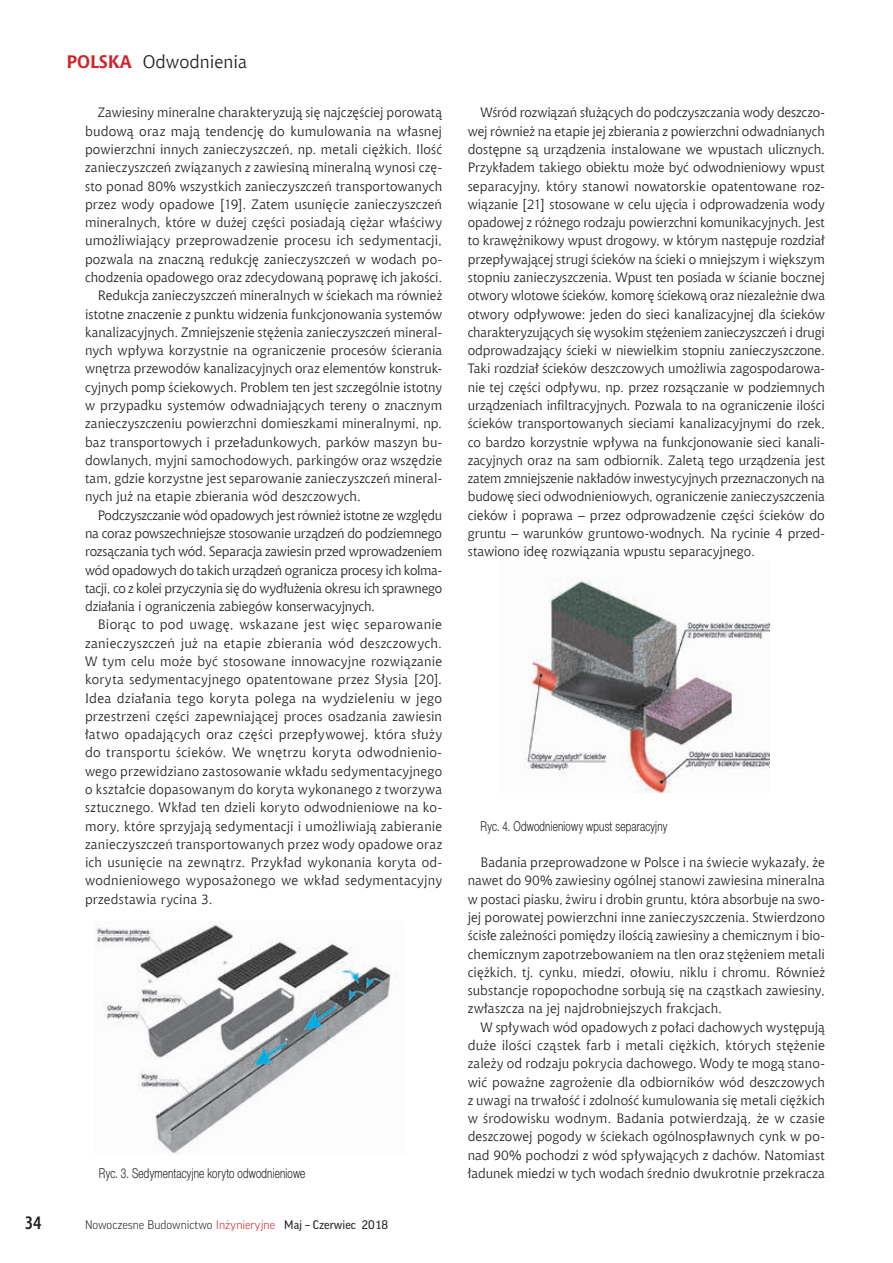
<style>
.page{position:relative;width:893px;height:1263px;background:#fff}
.page>*{position:absolute;margin:0;border:0;box-sizing:border-box;transform-origin:0 0}
.t1{font:18px "Chianti EU";color:#231f20}
.t2{font:700 18px "Aerton Cnd EFN";color:#231f20}
.t3{font:13.5px/18.3px "Chianti EU";letter-spacing:.01em;color:#231f20;text-align:justify}
.t4{font:13.5px "Chianti EU";letter-spacing:-.015em;color:#231f20}
.t5{font:13.5px "Chianti EU";letter-spacing:-.02em;color:#231f20}
.t6{font:13.5px "Switzer Cnd EFN Light";letter-spacing:.015em;color:#231f20;scale:.9 1}
.t7{font:13.5px "Chianti EU";letter-spacing:-.025em;color:#231f20}
.t8{font:13.5px "Chianti EU";letter-spacing:.03em;color:#231f20}
.t9{font:300 12px "Good Pro";color:#231f20}
.s1{font-weight:700;color:#d1232a}
.s2{color:#d1232a}
.s3{font-weight:400}
</style>
<div class="page">
<img style="left:524px;top:578px;width:245px;height:214px">
<img style="left:95px;top:922px;width:302px;height:232px">
<h1 class="t1" style="left:66px;top:51px;width:182px"><span class="s1">POLSKA</span> Odwodnienia</h1>
<p class="t3" style="left:98px;top:103px;width:346px">Zawiesiny mineralne charakteryzują się najczęściej porowatą</p>
<p class="t3" style="left:85px;top:122px;width:359px">budową oraz mają tendencję do kumulowania na własnej</p>
<p class="t3" style="left:85px;top:140px;width:359px">powierzchni innych zanieczyszczeń, np. metali ciężkich. Ilość</p>
<p class="t3" style="left:85px;top:158px;width:359px">zanieczyszczeń związanych z zawiesiną mineralną wynosi czę-</p>
<p class="t3" style="left:85px;top:176px;width:359px">sto ponad 80% wszystkich zanieczyszczeń transportowanych</p>
<p class="t3" style="left:85px;top:195px;width:359px">przez wody opadowe [19]. Zatem usunięcie zanieczyszczeń</p>
<p class="t3" style="left:85px;top:213px;width:359px">mineralnych, które w dużej części posiadają ciężar właściwy</p>
<p class="t3" style="left:85px;top:231px;width:359px">umożliwiający przeprowadzenie procesu ich sedymentacji,</p>
<p class="t3" style="left:85px;top:250px;width:359px">pozwala na znaczną redukcję zanieczyszczeń w wodach po-</p>
<p class="t3" style="left:85px;top:268px;width:359px">chodzenia opadowego oraz zdecydowaną poprawę ich jakości.</p>
<p class="t3" style="left:98px;top:286px;width:346px">Redukcja zanieczyszczeń mineralnych w ściekach ma również</p>
<p class="t3" style="left:85px;top:304px;width:359px">istotne znaczenie z punktu widzenia funkcjonowania systemów</p>
<p class="t3" style="left:85px;top:323px;width:359px">kanalizacyjnych. Zmniejszenie stężenia zanieczyszczeń mineral-</p>
<p class="t3" style="left:85px;top:341px;width:359px">nych wpływa korzystnie na ograniczenie procesów ścierania</p>
<p class="t3" style="left:85px;top:359px;width:359px">wnętrza przewodów kanalizacyjnych oraz elementów konstruk-</p>
<p class="t3" style="left:85px;top:378px;width:359px">cyjnych pomp ściekowych. Problem ten jest szczególnie istotny</p>
<p class="t3" style="left:85px;top:396px;width:359px">w przypadku systemów odwadniających tereny o znacznym</p>
<p class="t3" style="left:85px;top:414px;width:359px">zanieczyszczeniu powierzchni domieszkami mineralnymi, np.</p>
<p class="t3" style="left:85px;top:432px;width:359px">baz transportowych i przeładunkowych, parków maszyn bu-</p>
<p class="t3" style="left:85px;top:451px;width:359px">dowlanych, myjni samochodowych, parkingów oraz wszędzie</p>
<p class="t3" style="left:85px;top:469px;width:359px">tam, gdzie korzystne jest separowanie zanieczyszczeń mineral-</p>
<p class="t3" style="left:85px;top:487px;width:277px">nych już na etapie zbierania wód deszczowych.</p>
<p class="t5" style="left:98px;top:507px;width:346px">Podczyszczanie wód opadowych jest również istotne ze względu</p>
<p class="t4" style="left:85px;top:525px;width:359px">na coraz powszechniejsze stosowanie urządzeń do podziemnego</p>
<p class="t4" style="left:85px;top:543px;width:359px">rozsączania tych wód. Separacja zawiesin przed wprowadzeniem</p>
<p class="t5" style="left:85px;top:562px;width:359px">wód opadowych do takich urządzeń ogranicza procesy ich kolma-</p>
<p class="t7" style="left:85px;top:580px;width:359px">tacji, co z kolei przyczynia się do wydłużenia okresu ich sprawnego</p>
<p class="t4" style="left:85px;top:598px;width:292px">działania i ograniczenia zabiegów konserwacyjnych.</p>
<p class="t8" style="left:98px;top:616px;width:346px">Biorąc to pod uwagę, wskazane jest więc separowanie</p>
<p class="t3" style="left:85px;top:634px;width:359px">zanieczyszczeń już na etapie zbierania wód deszczowych.</p>
<p class="t3" style="left:85px;top:652px;width:359px">W tym celu może być stosowane innowacyjne rozwiązanie</p>
<p class="t3" style="left:85px;top:670px;width:359px">koryta sedymentacyjnego opatentowane przez Słysia [20].</p>
<p class="t3" style="left:85px;top:688px;width:359px">Idea działania tego koryta polega na wydzieleniu w jego</p>
<p class="t3" style="left:85px;top:707px;width:359px">przestrzeni części zapewniającej proces osadzania zawiesin</p>
<p class="t3" style="left:85px;top:725px;width:359px">łatwo opadających oraz części przepływowej, która służy</p>
<p class="t3" style="left:85px;top:743px;width:359px">do transportu ścieków. We wnętrzu koryta odwodnienio-</p>
<p class="t3" style="left:85px;top:762px;width:359px">wego przewidziano zastosowanie wkładu sedymentacyjnego</p>
<p class="t3" style="left:85px;top:780px;width:359px">o kształcie dopasowanym do koryta wykonanego z tworzywa</p>
<p class="t3" style="left:85px;top:798px;width:359px">sztucznego. Wkład ten dzieli koryto odwodnieniowe na ko-</p>
<p class="t3" style="left:85px;top:816px;width:359px">mory, które sprzyjają sedymentacji i umożliwiają zabieranie</p>
<p class="t3" style="left:85px;top:835px;width:359px">zanieczyszczeń transportowanych przez wody opadowe oraz</p>
<p class="t3" style="left:85px;top:853px;width:359px">ich usunięcie na zewnątrz. Przykład wykonania koryta od-</p>
<p class="t3" style="left:85px;top:871px;width:359px">wodnieniowego wyposażonego we wkład sedymentacyjny</p>
<p class="t3" style="left:85px;top:890px;width:129px">przedstawia rycina 3.</p>
<p class="t3" style="left:468px;top:103px;width:359px;text-indent:13px">Wśród rozwiązań służących do podczyszczania wody deszczo&shy;wej również na etapie jej zbierania z powierzchni odwadnianych dostępne są urządzenia instalowane we wpustach ulicznych.<br>Przykładem takiego obiektu może być odwodnieniowy wpust separacyjny, który stanowi nowatorskie opatentowane roz&shy;wiązanie [21] stosowane w celu ujęcia i odprowadzenia wody opadowej z różnego rodzaju powierzchni komunikacyjnych. Jest to krawężnikowy wpust drogowy, w którym następuje rozdział przepływającej strugi ścieków na ścieki o mniejszym i większym stopniu zanieczyszczenia. Wpust ten posiada w ścianie bocznej otwory wlotowe ścieków, komorę ściekową oraz niezależnie dwa otwory odpływowe: jeden do sieci kanalizacyjnej dla ścieków charakteryzujących się wysokim stężeniem zanieczyszczeń i drugi odprowadzający ścieki w niewielkim stopniu zanieczyszczone.<br>Taki rozdział ścieków deszczowych umożliwia zagospodarowa&shy;nie tej części odpływu, np. przez rozsączanie w podziemnych urządzeniach infiltracyjnych. Pozwala to na ograniczenie ilości ścieków transportowanych sieciami kanalizacyjnymi do rzek, co bardzo korzystnie wpływa na funkcjonowanie sieci kanali&shy;zacyjnych oraz na sam odbiornik. Zaletą tego urządzenia jest zatem zmniejszenie nakładów inwestycyjnych przeznaczonych na budowę sieci odwodnieniowych, ograniczenie zanieczyszczenia cieków i poprawa – przez odprowadzenie części ścieków do gruntu – warunków gruntowo-wodnych. Na rycinie 4 przed&shy;stawiono ideę rozwiązania wpustu separacyjnego.</p>
<p class="t6" style="left:480px;top:818px;width:209px">Ryc. 4. Odwodnieniowy wpust separacyjny</p>
<p class="t3" style="left:468px;top:853px;width:359px;text-indent:13px">Badania przeprowadzone w Polsce i na świecie wykazały, że nawet do 90% zawiesiny ogólnej stanowi zawiesina mineralna w postaci piasku, żwiru i drobin gruntu, która absorbuje na swo&shy;jej porowatej powierzchni inne zanieczyszczenia. Stwierdzono ścisłe zależności pomiędzy ilością zawiesiny a chemicznym i bio&shy;chemicznym zapotrzebowaniem na tlen oraz stężeniem metali ciężkich, tj. cynku, miedzi, ołowiu, niklu i chromu. Również substancje ropopochodne sorbują się na cząstkach zawiesiny, zwłaszcza na jej najdrobniejszych frakcjach.</p>
<p class="t3" style="left:468px;top:1018px;width:359px;text-indent:13px">W spływach wód opadowych z połaci dachowych występują duże ilości cząstek farb i metali ciężkich, których stężenie zależy od rodzaju pokrycia dachowego. Wody te mogą stano&shy;wić poważne zagrożenie dla odbiorników wód deszczowych z uwagi na trwałość i zdolność kumulowania się metali ciężkich w środowisku wodnym. Badania potwierdzają, że w czasie deszczowej pogody w ściekach ogólnospławnych cynk w po&shy;nad 90% pochodzi z wód spływających z dachów. Natomiast</p>
<p class="t6" style="left:99px;top:1165px;width:231px">Ryc. 3. Sedymentacyjne koryto odwodnieniowe</p>
<p class="t3" style="left:468px;top:1164px;width:359px">ładunek miedzi w tych wodach średnio dwukrotnie przekracza</p>
<h1 class="t2" style="left:25px;top:1212px;width:18px">34</h1>
<p class="t9" style="left:85px;top:1218px;width:305px">Nowoczesne Budownictwo <span class="s2">Inżynieryjne</span> <span class="s3">Maj – Czerwiec 2018</span></p>
</div>
